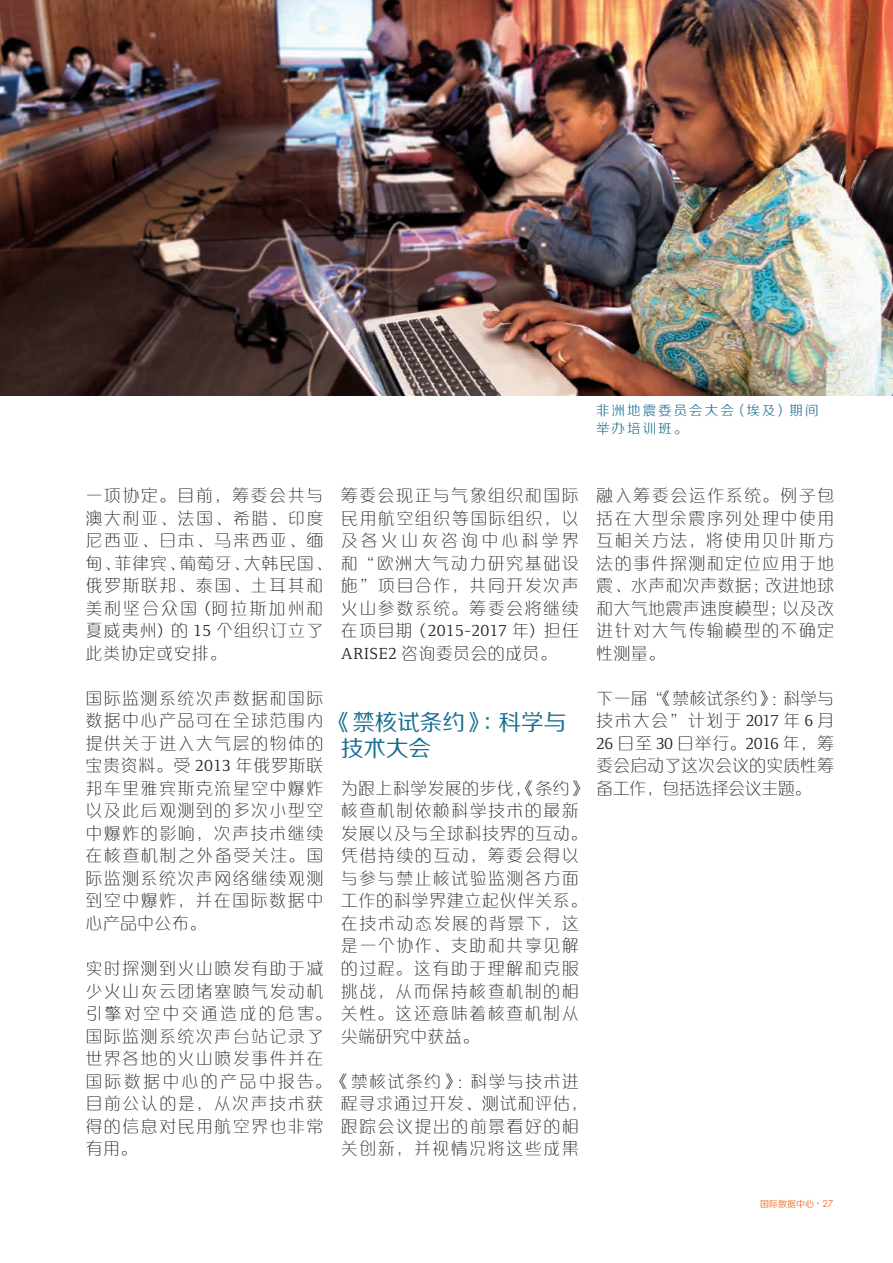
<style>
.page{position:relative;width:893px;height:1263px;background:#fff}
.page>*{position:absolute;margin:0;border:0;box-sizing:border-box;transform-origin:0 0}
.H2_Cullomn{font:22.5px/25.5px "FZZHK GBK1 0";color:#196e90}
.Text_Columns{font:16.5px/22.5px "FZXQK GBK1 0";letter-spacing:.115em;color:#231f20}
.H_-_Text_Caption{font:13.5px/18px "FZZXHK GBK1 0";letter-spacing:.15em;color:#196e90}
.t1{font:9px "FZZHK GBK1 0";color:#f37331}
.s1{font-family:"Foundry Form Serif"}
.s2{font-family:"Futura Std"}
</style>
<div class="page">
<img style="left:0;top:0;width:893px;height:396px">
<p class="H_-_Text_Caption" style="left:596px;top:402px;width:224px">非洲地震委员会大会（埃及）期间举办培训班。</p>
<p class="Text_Columns" style="left:341px;top:484px;width:239px;text-align:justify">筹委会现正与气象组织和国际民用航空组织等国际组织，以及各火山灰咨询中心科学界和“欧洲大气动力研究基础设施”项目合作，共同开发次声火山参数系统。筹委会将继续在项目期（<span class="s1">2015-2017</span> 年）担任<span class="s1">ARISE2</span> 咨询委员会的成员。</p>
<p class="Text_Columns" style="left:86px;top:484px;width:247px">一项协定。目前，筹委会共与澳大利亚、法国、希腊、印度尼西亚、日本、马来西亚、缅甸、菲律宾、葡萄牙、大韩民国、俄罗斯联邦、泰国、土耳其和美利坚合众国（阿拉斯加州和夏威夷州）的 <span class="s1">15</span> 个组织订立了此类协定或安排。</p>
<p class="Text_Columns" style="left:86px;top:687px;width:239px;text-align:justify">国际监测系统次声数据和国际数据中心产品可在全球范围内提供关于进入大气层的物体的宝贵资料。受 <span class="s1">2013</span> 年俄罗斯联邦车里雅宾斯克流星空中爆炸以及此后观测到的多次小型空中爆炸的影响，次声技术继续在核查机制之外备受关注。国际监测系统次声网络继续观测到空中爆炸，并在国际数据中心产品中公布。</p>
<p class="Text_Columns" style="left:86px;top:957px;width:494px">实时探测到火山喷发有助于减<br>少火山灰云团堵塞喷气发动机<br>引擎对空中交通造成的危害。<br>国际监测系统次声台站记录了<br>世界各地的火山喷发事件并在<br>国际数据中心的产品中报告。《禁核试条约》：科学与技术进目前公认的是，从次声技术获<br>得的信息对民用航空界也非常<br>有用。</p>
<p class="H2_Cullomn" style="left:341px;top:711px;width:226px;text-indent:-11px">《禁核试条约》：科学与技术大会</p>
<p class="Text_Columns" style="left:341px;top:777px;width:247px">为跟上科学发展的步伐，《条约》核查机制依赖科学技术的最新发展以及与全球科技界的互动。凭借持续的互动，筹委会得以与参与禁止核试验监测各方面工作的科学界建立起伙伴关系。在技术动态发展的背景下，这是一个协作、支助和共享见解的过程。这有助于理解和克服挑战，从而保持核查机制的相关性。这还意味着核查机制从尖端研究中获益。</p>
<p class="Text_Columns" style="left:341px;top:1092px;width:247px">程寻求通过开发、测试和评估，跟踪会议提出的前景看好的相关创新，并视情况将这些成果</p>
<p class="Text_Columns" style="left:597px;top:484px;width:239px;text-align:justify">融入筹委会运作系统。例子包括在大型余震序列处理中使用互相关方法，将使用贝叶斯方法的事件探测和定位应用于地震、水声和次声数据；改进地球和大气地震声速度模型；以及改进针对大气传输模型的不确定性测量。</p>
<p class="Text_Columns" style="left:597px;top:687px;width:239px;text-align:justify">下一届“《禁核试条约》：科学与技术大会”计划于 <span class="s1">2017</span> 年 <span class="s1">6</span> 月<span class="s1">26</span> 日至 <span class="s1">30</span> 日举行。<span class="s1">2016</span> 年，筹委会启动了这次会议的实质性筹备工作，包括选择会议主题。</p>
<p class="t1" style="left:760px;top:1198px;width:75px">国际数据中心 <sup>•</sup> <span class="s2">27</span></p>
</div>
